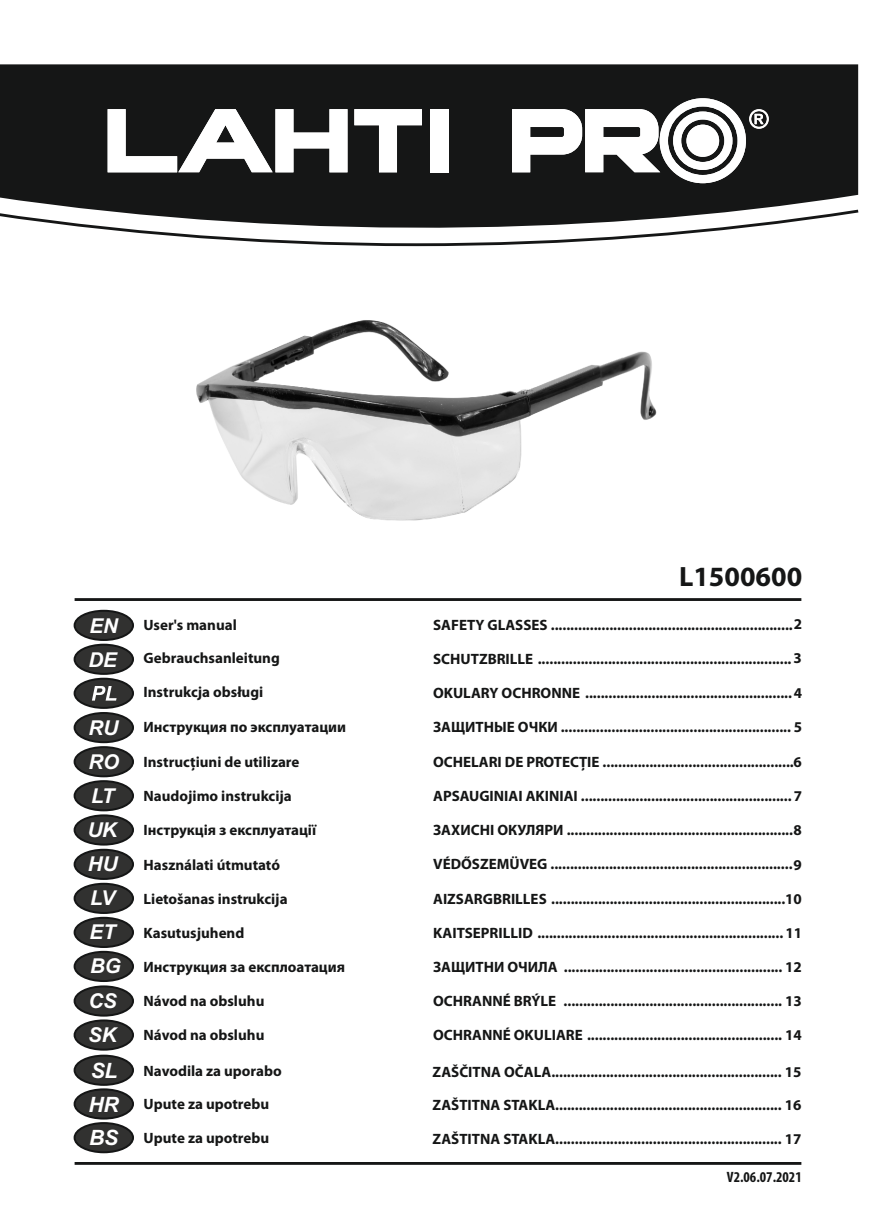
<style>
.page{position:relative;width:876px;height:1227px;background:#fff}
.page>*{position:absolute;margin:0;border:0;box-sizing:border-box;transform-origin:0 0}
.t1{font:700 28px "Myriad Pro";color:#151616}
.t2{font:italic 700 21.2px/33.6px "Arial";color:#fff}
.t3{font:italic 700 20.4px "Arial";letter-spacing:-.005em;color:#fff}
.t4{font:700 15px "Myriad Pro";color:#151616}
.t5{font:700 condensed 15px "Myriad Pro";color:#151616}
.s1{font-family:"Arial";font-style:italic;font-size:20.4px;color:#fff}
.s2{font-family:"Arial";font-style:italic;font-size:21.2px;color:#fff}
</style>
<div class="page">
<img style="left:196px;top:320px;width:461px;height:201px">
<div style="left:0;top:64px;width:857px;height:136px;background:#151616"></div>
<svg style="left:108px;top:109px;width:239px;height:63px"></svg>
<svg style="left:354px;top:109px;width:68px;height:63px"></svg>
<div style="left:430px;top:109px;width:18px;height:63px;background:#fff"></div>
<svg style="left:512px;top:98px;width:256px;height:85px"></svg>
<svg style="left:0;top:200px;width:859px;height:47px"></svg>
<hr style="left:75px;top:1162px;width:726px;height:2px;background:#151616">
<div style="left:74px;top:610px;width:60px;height:31px;background:#313130;border:2px solid #151616;border-radius:50%"></div>
<div style="left:74px;top:712px;width:60px;height:31px;background:#313130;border:2px solid #151616;border-radius:50%"></div>
<svg style="left:74px;top:677px;width:60px;height:32px"></svg>
<svg style="left:92px;top:686px;width:24px;height:14px"></svg>
<div style="left:74px;top:643px;width:60px;height:32px;background:#313130;border:2px solid #151616;border-radius:50%"></div>
<div style="left:74px;top:746px;width:60px;height:31px;background:#313130;border:2px solid #151616;border-radius:50%"></div>
<div style="left:74px;top:780px;width:60px;height:31px;background:#313130;border:2px solid #151616;border-radius:50%"></div>
<div style="left:74px;top:814px;width:60px;height:31px;background:#313130;border:2px solid #151616;border-radius:50%"></div>
<div style="left:74px;top:882px;width:60px;height:32px;background:#313130;border:2px solid #151616;border-radius:50%"></div>
<div style="left:74px;top:916px;width:60px;height:32px;background:#313130;border:2px solid #151616;border-radius:50%"></div>
<div style="left:74px;top:950px;width:60px;height:32px;background:#313130;border:2px solid #151616;border-radius:50%"></div>
<div style="left:74px;top:985px;width:60px;height:31px;background:#313130;border:2px solid #151616;border-radius:50%"></div>
<div style="left:74px;top:1019px;width:60px;height:31px;background:#313130;border:2px solid #151616;border-radius:50%"></div>
<div style="left:74px;top:848px;width:60px;height:32px;background:#313130;border:2px solid #151616;border-radius:50%"></div>
<hr style="left:75px;top:598px;width:726px;height:3px;background:#151616">
<div style="left:74px;top:1122px;width:60px;height:31px;background:#313130;border:2px solid #151616;border-radius:50%"></div>
<div style="left:74px;top:1088px;width:60px;height:31px;background:#313130;border:2px solid #151616;border-radius:50%"></div>
<div style="left:74px;top:1054px;width:60px;height:31px;background:#313130;border:2px solid #151616;border-radius:50%"></div>
<h1 class="t1" style="left:678px;top:565px;width:125px">L1500600</h1>
<h3 class="t3" style="left:90px;top:618px;width:30px">EN</h3>
<p class="t4" style="left:143px;top:618px;width:95px">User's manual</p>
<p class="t4" style="left:143px;top:652px;width:138px">Gebrauchsanleitung</p>
<p class="t4" style="left:433px;top:618px;width:370px">SAFETY GLASSES ..............................................................2</p>
<h3 class="t3" style="left:88px;top:652px;width:30px">DE</h3>
<p class="t4" style="left:433px;top:652px;width:370px">SCHUTZBRILLE .................................................................3</p>
<p class="t4" style="left:143px;top:686px;width:121px">Instrukcja obsługi</p>
<p class="t4" style="left:433px;top:686px;width:370px">OKULARY OCHRONNE .....................................................4</p>
<h3 class="t3" style="left:88px;top:720px;width:31px">RU</h3>
<p class="t4" style="left:143px;top:720px;width:204px">Инструкция по эксплуатации</p>
<p class="t4" style="left:433px;top:720px;width:370px">ЗАЩИТНЫЕ ОЧКИ ........................................................... 5</p>
<p class="t4" style="left:88px;top:755px;width:212px"><span class="s1">RO</span> Instrucţiuni de utilizare</p>
<h3 class="t3" style="left:91px;top:788px;width:25px">LT</h3>
<p class="t4" style="left:143px;top:789px;width:150px">Naudojimo instrukcija</p>
<h3 class="t3" style="left:87px;top:822px;width:31px">UK</h3>
<p class="t4" style="left:143px;top:824px;width:174px">Інструкція з експлуатації</p>
<p class="t4" style="left:433px;top:755px;width:370px">OCHELARI DE PROTECŢIE .................................................6</p>
<p class="t4" style="left:433px;top:790px;width:370px">APSAUGINIAI AKINIAI ......................................................7</p>
<p class="t4" style="left:433px;top:824px;width:370px">ЗАХИСНІ ОКУЛЯРИ ..........................................................8</p>
<h3 class="t3" style="left:88px;top:856px;width:31px">HU</h3>
<p class="t4" style="left:143px;top:858px;width:138px">Használati útmutató</p>
<p class="t4" style="left:433px;top:858px;width:370px">VÉDŐSZEMÜVEG ..............................................................9</p>
<h3 class="t3" style="left:90px;top:890px;width:26px">LV</h3>
<p class="t4" style="left:143px;top:892px;width:145px">Lietošanas instrukcija</p>
<h3 class="t3" style="left:90px;top:924px;width:28px">ET</h3>
<p class="t4" style="left:143px;top:926px;width:102px">Kasutusjuhend</p>
<p class="t4" style="left:90px;top:960px;width:256px"><span class="s1">BG</span> Инструкция за експлоатация</p>
<h3 class="t3" style="left:88px;top:993px;width:30px">CS</h3>
<p class="t4" style="left:143px;top:995px;width:122px">Návod na obsluhu</p>
<h3 class="t3" style="left:88px;top:1027px;width:30px">SK</h3>
<p class="t4" style="left:143px;top:1029px;width:122px">Návod na obsluhu</p>
<p class="t4" style="left:433px;top:892px;width:370px">AIZSARGBRILLES ............................................................10</p>
<p class="t4" style="left:433px;top:926px;width:370px">KAITSEPRILLID ...............................................................11</p>
<p class="t4" style="left:433px;top:960px;width:370px">ЗАЩИТНИ ОЧИЛА ........................................................ 12</p>
<p class="t4" style="left:433px;top:995px;width:370px">OCHRANNÉ BRÝLE ........................................................ 13</p>
<p class="t4" style="left:433px;top:1029px;width:370px">OCHRANNÉ OKULIARE .................................................. 14</p>
<p class="t4" style="left:91px;top:1064px;width:192px"><span class="s2">SL</span> Navodila za uporabo</p>
<p class="t4" style="left:432px;top:1065px;width:370px">ZAŠČITNA OČALA........................................................... 15</p>
<h2 class="t2" style="left:88px;top:1089px;width:32px">HR<br>BS</h2>
<p class="t4" style="left:143px;top:1098px;width:127px">Upute za upotrebu</p>
<p class="t4" style="left:432px;top:1098px;width:370px">ZAŠTITNA STAKLA.......................................................... 16</p>
<p class="t4" style="left:143px;top:1131px;width:127px">Upute za upotrebu</p>
<p class="t4" style="left:432px;top:1132px;width:370px">ZAŠTITNA STAKLA.......................................................... 17</p>
<p class="t5" style="left:726px;top:1171px;width:76px">V2.06.07.2021</p>
</div>
